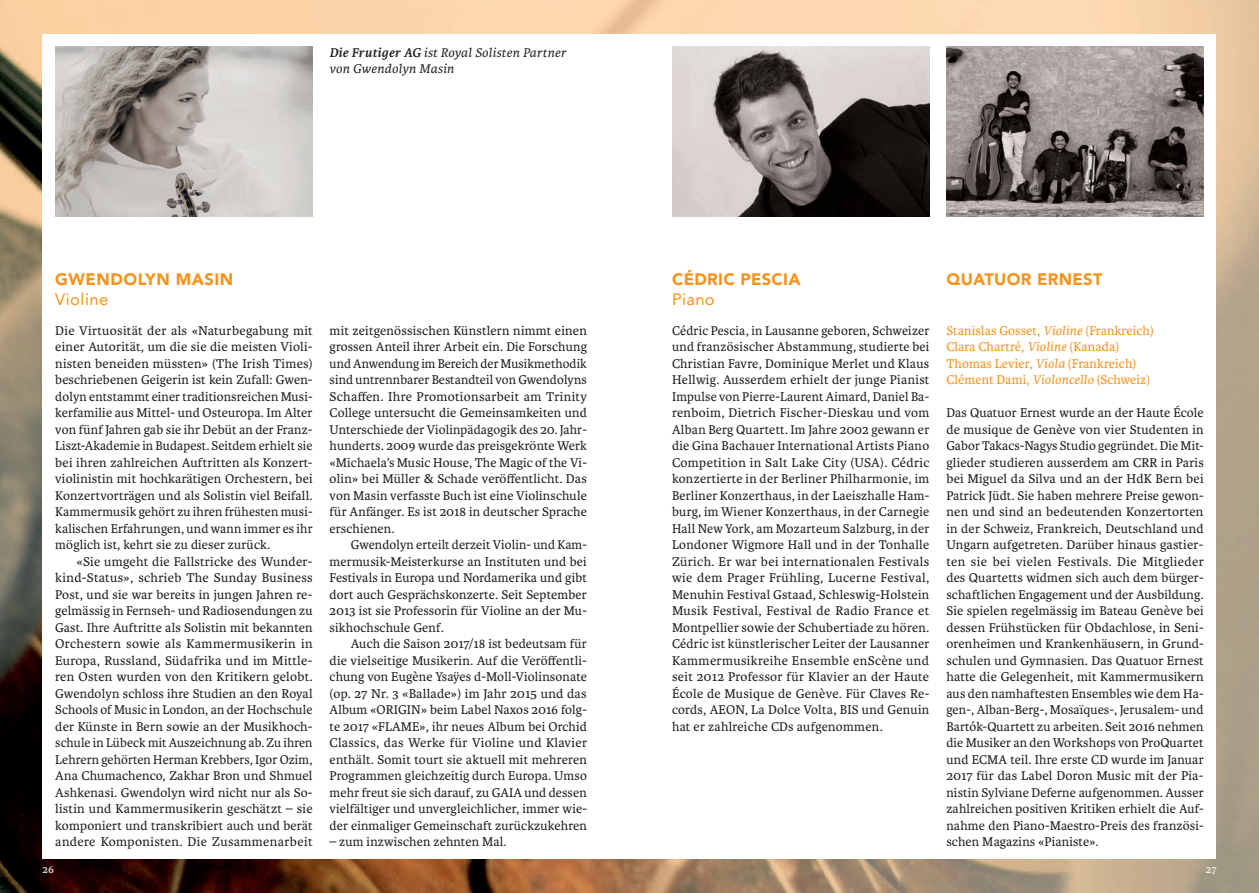
<style>
.page{position:relative;width:1259px;height:893px;background:#fff}
.page>*{position:absolute;margin:0;border:0;box-sizing:border-box;transform-origin:0 0}
._01_text_9pt_weiss_b{font:900 16.5px "Avenir LT Std";letter-spacing:.02em;color:#f7931d}
._01_text_9pt_weiss_b-2{font:16.5px "Avenir LT Std";letter-spacing:.03em;color:#f7931d}
._01_text_9pt_schwarz{font:13.5px/16.5px "Karmina Basic";letter-spacing:.01em;color:#231f20;text-align:justify}
._01_text_9pt_schwarz-2{font:13.5px "Karmina Basic";letter-spacing:.01em;color:#f7931d}
._01_text_9pt_schwarz-3{font:italic 13.5px "Karmina Basic";letter-spacing:.02em;color:#231f20}
.t1{font:11.25px "Karmina Basic";color:#fff}
.s1{font-weight:700}
.s2{font-style:italic}
</style>
<div class="page">
<img style="left:0;top:0;width:1259px;height:893px">
<div style="left:43px;top:34px;width:1173px;height:825px;background:#fff"></div>
<img style="left:672px;top:47px;width:257px;height:170px">
<img style="left:946px;top:47px;width:257px;height:170px">
<img style="left:55px;top:47px;width:258px;height:170px">
<p class="_01_text_9pt_schwarz-3" style="left:330px;top:45px;width:238px"><span class="s1">Die Frutiger AG</span> ist Royal Solisten Partner</p>
<p class="_01_text_9pt_schwarz-3" style="left:330px;top:62px;width:126px">von Gwendolyn Masin</p>
<p class="_01_text_9pt_weiss_b" style="left:55px;top:269px;width:180px">GWENDOLYN MASIN</p>
<p class="_01_text_9pt_weiss_b-2" style="left:55px;top:289px;width:55px">Violine</p>
<p class="_01_text_9pt_schwarz" style="left:55px;top:322px;width:259px">Die Virtuosität der als «Naturbegabung mit einer Autorität, um die sie die meisten Violi&shy;nisten beneiden müssten» (The Irish Times) beschriebenen Geigerin ist kein Zufall: Gwen&shy;dolyn entstammt einer traditionsreichen Musi&shy;kerfamilie aus Mittel- und Osteuropa. Im Alter von fünf Jahren gab sie ihr Debüt an der Franz-Liszt-Akademie in Budapest. Seitdem erhielt sie bei ihren zahlreichen Auftritten als Konzert&shy;violinistin mit hochkarätigen Orchestern, bei Konzertvorträgen und als Solistin viel Beifall.<br>Kammermusik gehört zu ihren frühesten musi&shy;kalischen Erfahrungen, und wann immer es ihr möglich ist, kehrt sie zu dieser zurück.</p>
<p class="_01_text_9pt_schwarz" style="left:55px;top:553px;width:259px;text-indent:21px">«Sie umgeht die Fallstricke des Wunder&shy;kind-Status», schrieb The Sunday Business Post, und sie war bereits in jungen Jahren re&shy;gelmässig in Fernseh- und Radiosendungen zu Gast. Ihre Auftritte als Solistin mit bekannten Orchestern sowie als Kammermusikerin in Europa, Russland, Südafrika und im Mittle&shy;ren Osten wurden von den Kritikern gelobt.<br>Gwendolyn schloss ihre Studien an den Royal Schools of Music in London, an der Hochschule der Künste in Bern sowie an der Musikhoch&shy;schule in Lübeck mit Auszeichnung ab. Zu ihren Lehrern gehörten Herman Krebbers, Igor Ozim, Ana Chumachenco, Zakhar Bron und Shmuel Ashkenasi. Gwendolyn wird nicht nur als So&shy;listin und Kammermusikerin geschätzt – sie komponiert und transkribiert auch und berät andere Komponisten. Die Zusammenarbeit</p>
<p class="_01_text_9pt_schwarz" style="left:330px;top:322px;width:259px">mit zeitgenössischen Künstlern nimmt einen grossen Anteil ihrer Arbeit ein. Die Forschung und Anwendung im Bereich der Musikmethodik sind untrennbarer Bestandteil von Gwendolyns Schaffen. Ihre Promotionsarbeit am Trinity College untersucht die Gemeinsamkeiten und Unterschiede der Violinpädagogik des 20. Jahr&shy;hunderts. 2009 wurde das preisgekrönte Werk «Michaela’s Music House, The Magic of the Vi&shy;olin» bei Müller &amp; Schade veröffentlicht. Das von Masin verfasste Buch ist eine Violinschule für Anfänger. Es ist 2018 in deutscher Sprache erschienen.</p>
<p class="_01_text_9pt_schwarz" style="left:330px;top:537px;width:259px;text-indent:21px">Gwendolyn erteilt derzeit Violin- und Kam&shy;mermusik-Meisterkurse an Instituten und bei Festivals in Europa und Nordamerika und gibt dort auch Gesprächskonzerte. Seit September 2013 ist sie Professorin für Violine an der Mu&shy;sikhochschule Genf.</p>
<p class="_01_text_9pt_schwarz" style="left:330px;top:636px;width:259px;text-indent:21px">Auch die Saison 2017/18 ist bedeutsam für die vielseitige Musikerin. Auf die Veröffentli&shy;chung von Eugène Ysaÿes d-Moll-Violinsonate (op. 27 Nr. 3 «Ballade») im Jahr 2015 und das Album «ORIGIN» beim Label Naxos 2016 folg&shy;te 2017 «FLAME», ihr neues Album bei Orchid Classics, das Werke für Violine und Klavier enthält. Somit tourt sie aktuell mit mehreren Programmen gleichzeitig durch Europa. Umso mehr freut sie sich darauf, zu GAIA und dessen vielfältiger und unvergleichlicher, immer wie&shy;der einmaliger Gemeinschaft zurückzukehren</p>
<p class="_01_text_9pt_schwarz" style="left:330px;top:834px;width:178px">– zum inzwischen zehnten Mal.</p>
<p class="_01_text_9pt_weiss_b" style="left:672px;top:270px;width:130px">CÉDRIC PESCIA</p>
<p class="_01_text_9pt_weiss_b-2" style="left:672px;top:290px;width:44px">Piano</p>
<p class="_01_text_9pt_schwarz" style="left:672px;top:322px;width:259px">Cédric Pescia, in Lausanne geboren, Schweizer und französischer Abstammung, studierte bei Christian Favre, Dominique Merlet und Klaus Hellwig. Ausserdem erhielt der junge Pianist Impulse von Pierre-Laurent Aimard, Daniel Ba&shy;renboim, Dietrich Fischer-Dieskau und vom Alban Berg Quartett. Im Jahre 2002 gewann er die Gina Bachauer International Artists Piano Competition in Salt Lake City (USA). Cédric konzertierte in der Berliner Philharmonie, im Berliner Konzerthaus, in der Laeiszhalle Ham&shy;burg, im Wiener Konzerthaus, in der Carnegie Hall New York, am Mozarteum Salzburg, in der Londoner Wigmore Hall und in der Tonhalle Zürich. Er war bei internationalen Festivals wie dem Prager Frühling, Lucerne Festival, Menuhin Festival Gstaad, Schleswig-Holstein Musik Festival, Festival de Radio France et Montpellier sowie der Schubertiade zu hören.<br>Cédric ist künstlerischer Leiter der Lausanner Kammermusikreihe Ensemble enScène und seit 2012 Professor für Klavier an der Haute École de Musique de Genève. Für Claves Re&shy;cords, AEON, La Dolce Volta, BIS und Genuin hat er zahlreiche CDs aufgenommen.</p>
<p class="_01_text_9pt_weiss_b" style="left:946px;top:270px;width:158px">QUATUOR ERNEST</p>
<p class="_01_text_9pt_schwarz-2" style="left:946px;top:323px;width:209px">Stanislas Gosset, <span class="s2">Violine</span> (Frankreich)</p>
<p class="_01_text_9pt_schwarz-2" style="left:946px;top:339px;width:174px">Clara Chartré, <span class="s2">Violine</span> (Kanada)</p>
<p class="_01_text_9pt_schwarz-2" style="left:946px;top:356px;width:191px">Thomas Levier, <span class="s2">Viola</span> (Frankreich)</p>
<p class="_01_text_9pt_schwarz-2" style="left:946px;top:372px;width:205px">Clément Dami, <span class="s2">Violoncello</span> (Schweiz)</p>
<p class="_01_text_9pt_schwarz" style="left:946px;top:405px;width:259px">Das Quatuor Ernest wurde an der Haute École de musique de Genève von vier Studenten in Gabor Takacs-Nagys Studio gegründet. Die Mit&shy;glieder studieren ausserdem am CRR in Paris bei Miguel da Silva und an der HdK Bern bei Patrick Jüdt. Sie haben mehrere Preise gewon&shy;nen und sind an bedeutenden Konzertorten in der Schweiz, Frankreich, Deutschland und Ungarn aufgetreten. Darüber hinaus gastier&shy;ten sie bei vielen Festivals. Die Mitglieder des Quartetts widmen sich auch dem bürger&shy;schaftlichen Engagement und der Ausbildung.<br>Sie spielen regelmässig im Bateau Genève bei dessen Frühstücken für Obdachlose, in Seni&shy;orenheimen und Krankenhäusern, in Grund&shy;schulen und Gymnasien. Das Quatuor Ernest hatte die Gelegenheit, mit Kammermusikern aus den namhaftesten Ensembles wie dem Ha&shy;gen-, Alban-Berg-, Mosaïques-, Jerusalem- und Bartók-Quartett zu arbeiten. Seit 2016 nehmen die Musiker an den Workshops von ProQuartet und ECMA teil. Ihre erste CD wurde im Januar 2017 für das Label Doron Music mit der Pia&shy;nistin Sylviane Deferne aufgenommen. Ausser zahlreichen positiven Kritiken erhielt die Auf&shy;nahme den Piano-Maestro-Preis des französi&shy;schen Magazins «Pianiste».</p>
<p class="t1" style="left:43px;top:863px;width:13px">26</p>
<p class="t1" style="left:1206px;top:863px;width:12px">27</p>
</div>
